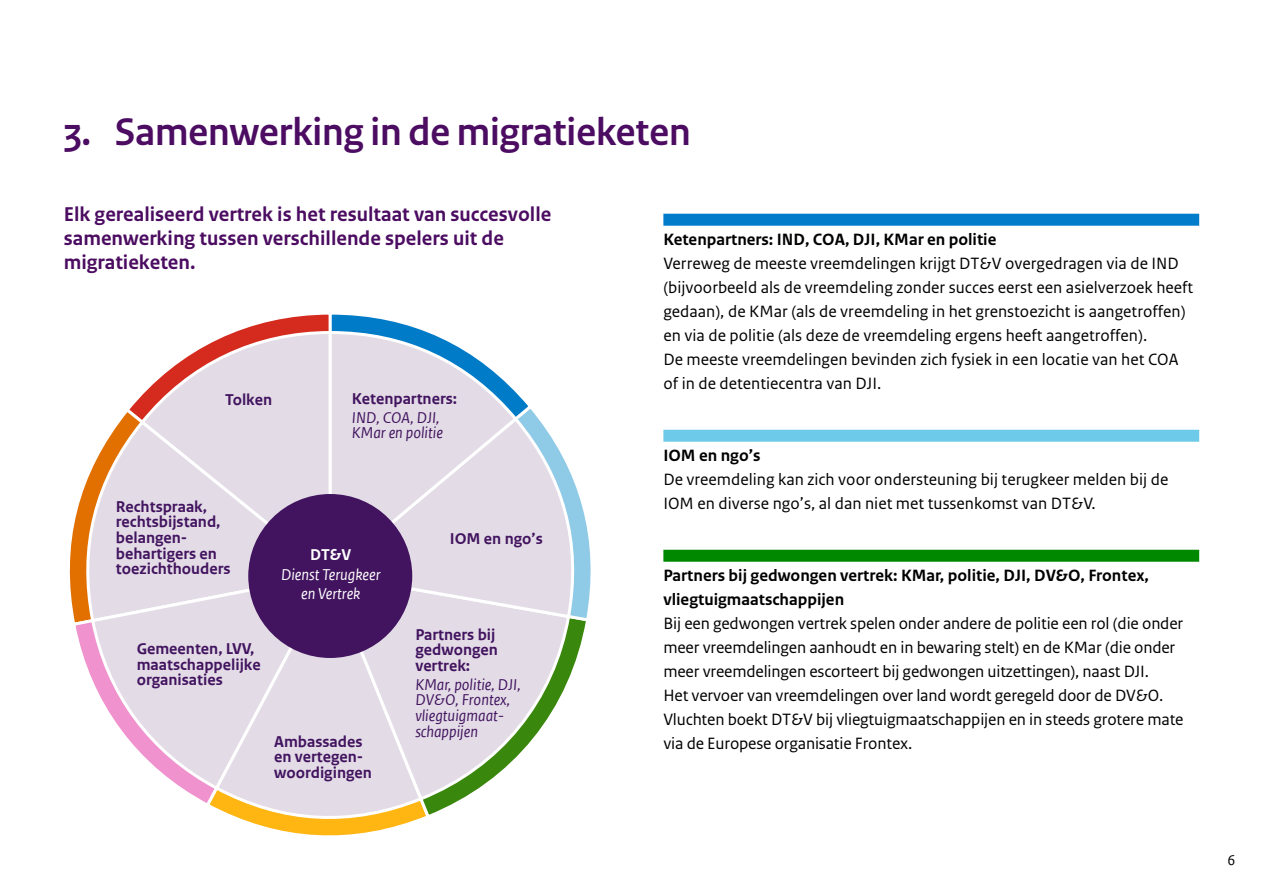
<style>
.page{position:relative;width:1263px;height:893px;background:#fff}
.page>*{position:absolute;margin:0;border:0;box-sizing:border-box;transform-origin:0 0}
.t1{font:700 40.5px "Rijksoverheid Sans Heading";color:#4b0c61}
.t2{font:700 21px/24px "Rijksoverheid Sans Text";color:#4b0c61}
.t3{font:17.25px/24px "Rijksoverheid Sans Text";color:#000}
.t4{font:700 17.25px/24px "Rijksoverheid Sans Text";color:#000}
.t5{font:700 16.5px/15.8px "Rijksoverheid Sans Text TT";color:#42145f}
.t6{font:italic 16.5px/15.8px "Rijksoverheid Sans Text TT";color:#42145f}
.t7{font:italic 16.5px/19.8px "Rijksoverheid Sans Text TT";color:#fff;text-align:center}
.t8{font:700 16.5px "Rijksoverheid Sans Text TT";color:#fff}
.t9{font:15px "Rijksoverheid Sans Text TT";color:#000}
</style>
<div class="page">
<div style="left:663px;top:214px;width:536px;height:12px;background:#007ccb"></div>
<div style="left:663px;top:430px;width:536px;height:12px;background:#6dcbe9"></div>
<div style="left:663px;top:550px;width:536px;height:12px;background:#080"></div>
<svg style="left:132px;top:314px;width:194px;height:92px"></svg>
<svg style="left:69px;top:406px;width:69px;height:170px"></svg>
<svg style="left:70px;top:570px;width:133px;height:231px"></svg>
<svg style="left:203px;top:792px;width:190px;height:44px"></svg>
<svg style="left:425px;top:623px;width:161px;height:194px"></svg>
<svg style="left:535px;top:414px;width:56px;height:209px"></svg>
<svg style="left:326px;top:314px;width:209px;height:101px"></svg>
<svg style="left:138px;top:329px;width:188px;height:89px"></svg>
<svg style="left:78px;top:418px;width:248px;height:206px;background:#e5d6d5"></svg>
<svg style="left:89px;top:570px;width:124px;height:222px"></svg>
<svg style="left:213px;top:570px;width:212px;height:257px;background:#e8dad1"></svg>
<svg style="left:326px;top:620px;width:246px;height:183px"></svg>
<svg style="left:400px;top:415px;width:181px;height:205px"></svg>
<svg style="left:326px;top:329px;width:194px;height:250px;background:#d7d9e7"></svg>
<div style="left:248px;top:494px;width:164px;height:164px;background:#42145f;border-radius:50%"></div>
<h1 class="t1" style="left:64px;top:109px;width:628px">3. Samenwerking in de migratieketen</h1>
<p class="t2" style="left:64px;top:202px;width:489px">Elk gerealiseerd vertrek is het resultaat van succesvolle samenwerking tussen verschillende spelers uit de migratieketen.</p>
<p class="t5" style="left:225px;top:392px;width:49px">Tolken</p>
<p class="t5" style="left:352px;top:391px;width:107px">Ketenpartners:</p>
<p class="t6" style="left:352px;top:410px;width:93px">IND, COA, DJI,<br>KMar en politie</p>
<p class="t5" style="left:116px;top:499px;width:116px">Rechtspraak, rechtsbijstand, belangen&shy;behartigers en toezichthouders</p>
<p class="t8" style="left:310px;top:545px;width:43px">DT&amp;V</p>
<p class="t7" style="left:281px;top:565px;width:101px">Dienst Terugkeer en Vertrek</p>
<p class="t5" style="left:450px;top:531px;width:95px">IOM en ngo’s</p>
<p class="t5" style="left:137px;top:641px;width:126px">Gemeenten, LVV, maatschappelijke organisaties</p>
<p class="t5" style="left:274px;top:734px;width:99px">Ambassades en vertegen&shy;woordigingen</p>
<p class="t5" style="left:415px;top:627px;width:84px">Partners bij gedwongen vertrek:</p>
<p class="t6" style="left:415px;top:677px;width:107px">KMar, politie, DJI,<br>DV&amp;O, Frontex, vliegtuigmaat&shy;schappijen</p>
<p class="t4" style="left:663px;top:228px;width:335px">Ketenpartners: IND, COA, DJI, KMar en politie</p>
<p class="t3" style="left:663px;top:251px;width:531px">Verreweg de meeste vreemdelingen krijgt DT&amp;V overgedragen via de IND (bijvoorbeeld als de vreemdeling zonder succes eerst een asielverzoek heeft gedaan), de KMar (als de vreemdeling in het grenstoezicht is aangetroffen) en via de politie (als deze de vreemdeling ergens heeft aangetroffen).<br>De meeste vreemdelingen bevinden zich fysiek in een locatie van het COA of in de detentiecentra van DJI.</p>
<p class="t4" style="left:663px;top:444px;width:99px">IOM en ngo’s</p>
<p class="t3" style="left:663px;top:467px;width:506px">De vreemdeling kan zich voor ondersteuning bij terugkeer melden bij de<br>IOM en diverse ngo’s, al dan niet met tussenkomst van DT&amp;V.</p>
<p class="t4" style="left:663px;top:564px;width:487px">Partners bij gedwongen vertrek: KMar, politie, DJI, DV&amp;O, Frontex, vliegtuigmaatschappijen</p>
<p class="t3" style="left:663px;top:611px;width:522px">Bij een gedwongen vertrek spelen onder andere de politie een rol (die onder meer vreemdelingen aanhoudt en in bewaring stelt) en de KMar (die onder meer vreemdelingen escorteert bij gedwongen uitzettingen), naast DJI.<br>Het vervoer van vreemdelingen over land wordt geregeld door de DV&amp;O.<br>Vluchten boekt DT&amp;V bij vliegtuigmaatschappijen en in steeds grotere mate via de Europese organisatie Frontex.</p>
<p class="t9" style="left:1227px;top:851px;width:9px">6</p>
</div>
